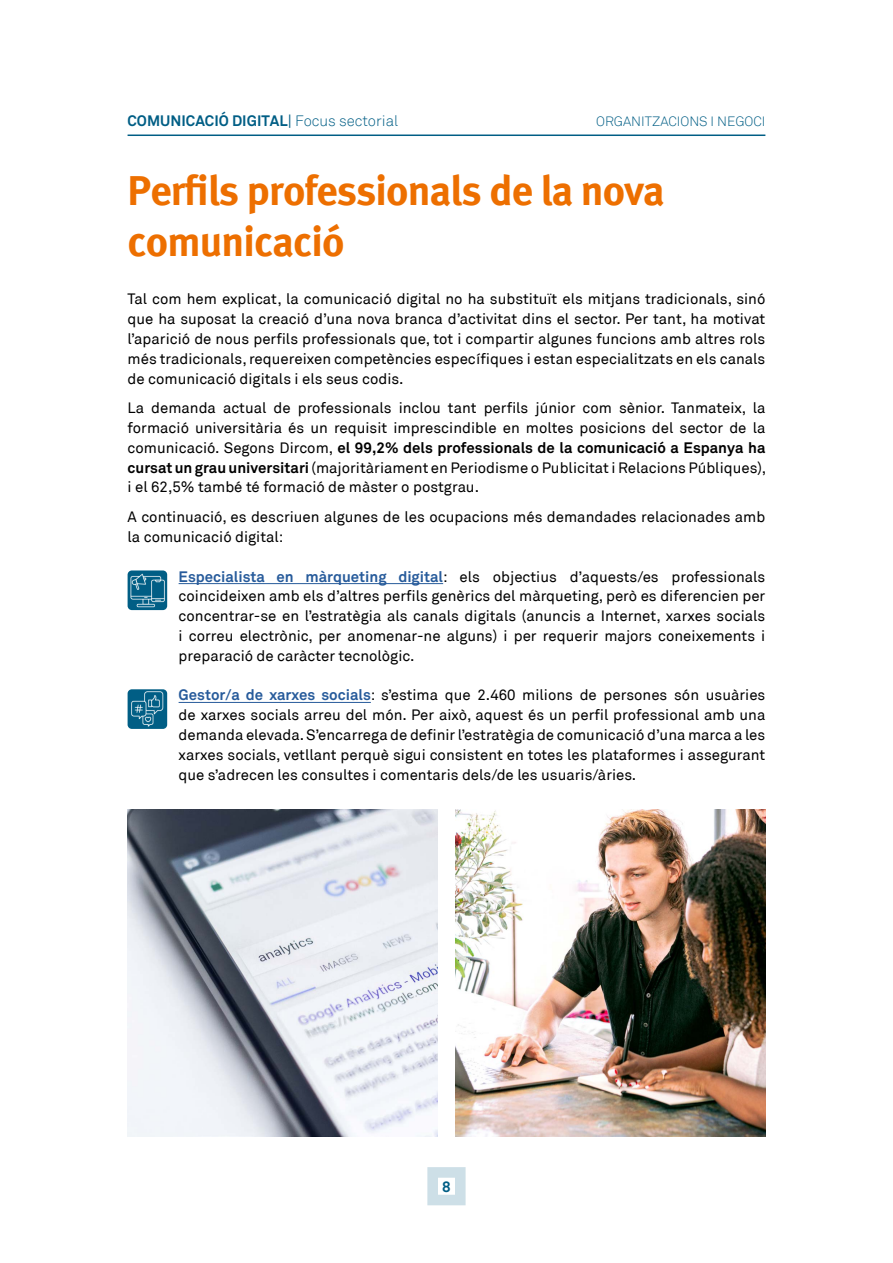
<style>
.page{position:relative;width:893px;height:1263px;background:#fff}
.page>*{position:absolute;margin:0;border:0;box-sizing:border-box;transform-origin:0 0}
.t1{font:700 42px/50.4px "Meta";letter-spacing:-.02em;color:#ed6f00}
.t2{font:15px/19.8px "Akkurat";color:#000;text-align:justify}
.t3{font:700 15px "Akkurat";color:#005e85}
.t4{font:300 13.5px "Akkurat";color:#005e85}
.s1{font-weight:400}
.s2{font-weight:300}
.s3{font-weight:700}
.s4{font-weight:700;color:#275b9b}
</style>
<div class="page">
<hr style="left:128px;top:134px;width:637px;height:2px;background:#005e85">
<svg style="left:427px;top:1167px;width:39px;height:38px"></svg>
<hr style="left:179px;top:583px;width:264px;height:1px;background:#275b9b">
<hr style="left:179px;top:702px;width:192px;height:1px;background:#275b9b">
<svg style="left:128px;top:570px;width:39px;height:40px"></svg>
<img style="left:130px;top:573px;width:34px;height:34px">
<div style="left:128px;top:689px;width:39px;height:40px;background:#005e85;border-radius:4px"></div>
<img style="left:131px;top:692px;width:33px;height:34px">
<img style="left:455px;top:809px;width:310px;height:327px">
<img style="left:128px;top:809px;width:309px;height:327px">
<p class="t3" style="left:128px;top:111px;width:272px">COMUNICACIÓ DIGITAL<span class="s1">|</span> <span class="s2">Focus sectorial</span></p>
<p class="t4" style="left:596px;top:113px;width:171px">ORGANITZACIONS I NEGOCI</p>
<h1 class="t1" style="left:128px;top:165px;width:539px">Perfils professionals de la nova comunicació</h1>
<p class="t2" style="left:128px;top:289px;width:639px">Tal com hem explicat, la comunicació digital no ha substituït els mitjans tradicionals, sinó que ha suposat la creació d’una nova branca d’activitat dins el sector. Per tant, ha motivat l’aparició de nous perfils professionals que, tot i compartir algunes funcions amb altres rols més tradicionals, requereixen competències específiques i estan especialitzats en els canals de comunicació digitals i els seus codis.</p>
<p class="t2" style="left:128px;top:398px;width:640px">La demanda actual de professionals inclou tant perfils júnior com sènior. Tanmateix, la formació universitària és un requisit imprescindible en moltes posicions del sector de la comunicació. Segons Dircom, <span class="s3">el 99,2% dels professionals de la comunicació a Espanya ha cursat un grau universitari</span> (majoritàriament en Periodisme o Publicitat i Relacions Públiques), i el 62,5% també té formació de màster o postgrau.</p>
<p class="t2" style="left:128px;top:507px;width:639px">A continuació, es descriuen algunes de les ocupacions més demandades relacionades amb la comunicació digital:</p>
<p class="t2" style="left:179px;top:566px;width:588px"><span class="s4">Especialista en màrqueting digital</span>: els objectius d’aquests/es professionals coincideixen amb els d’altres perfils genèrics del màrqueting, però es diferencien per concentrar-se en l’estratègia als canals digitals (anuncis a Internet, xarxes socials i correu electrònic, per anomenar-ne alguns) i per requerir majors coneixements i preparació de caràcter tecnològic.</p>
<p class="t2" style="left:179px;top:685px;width:588px"><span class="s4">Gestor/a de xarxes socials</span>: s’estima que 2.460 milions de persones són usuàries de xarxes socials arreu del món. Per això, aquest és un perfil professional amb una demanda elevada. S’encarrega de definir l’estratègia de comunicació d’una marca a les xarxes socials, vetllant perquè sigui consistent en totes les plataformes i assegurant que s’adrecen les consultes i comentaris dels/de les usuaris/àries.</p>
<p class="t3" style="left:442px;top:1177px;width:10px">8</p>
</div>
